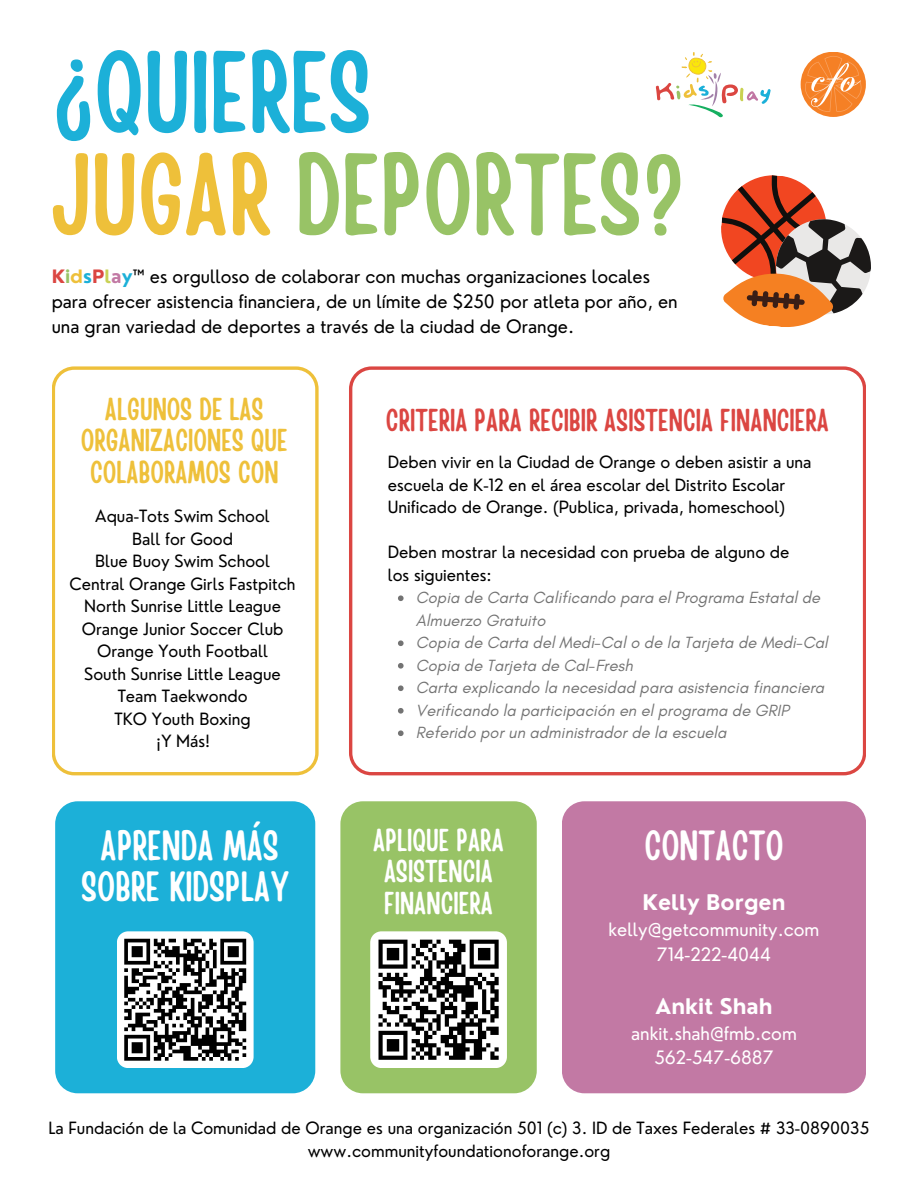
<style>
.page{position:relative;width:918px;height:1188px;background:#fff}
.page>*{position:absolute;margin:0;border:0;box-sizing:border-box;transform-origin:0 0}
.t1{font:114.9px "Handy Casual Condensed";color:#98c366}
.t2{font:114.9px "Handy Casual Condensed";color:#1cb0d8}
.t3{font:42px/41.7px "Handy Casual Condensed";color:#fff;text-align:center}
.t4{font:31.5px/31.5px "Handy Casual Condensed";color:#eec03a;text-align:center}
.t5{font:31.5px "Handy Casual Condensed";color:#db4642}
.t6{font:31.5px/31.5px "Handy Casual Condensed";color:#fff;text-align:center}
.t7{font:700 21px "Nourd";color:#fff}
.t8{font:18px/24.8px "Nourd";color:#000}
.t9{font:18px "Nourd";color:#fff}
.t10{font:16.5px/22.5px "Nourd";color:#000}
.t11{font:italic 16.5px/22.5px "Glacial Indifference";color:#737373}
.s1{color:#eec03a}
.s2{font-weight:700;color:#db4642}
.s3{font-weight:700;color:#98c366}
.s4{font-weight:700;color:#eec03a}
.s5{font-weight:700;color:#1cb0d8}
.s6{font-weight:700;color:#c9d155}
.s7{font-weight:700;color:#c279a4}
</style>
<div class="page">
<div style="left:801px;top:52px;width:65px;height:65px;background:#f58025;border-radius:50%"></div>
<svg style="left:802px;top:56px;width:62px;height:56px"></svg>
<svg style="left:656px;top:52px;width:115px;height:65px"></svg>
<div style="left:55px;top:801px;width:260px;height:292px;background:#1cb0d8;border-radius:22px"></div>
<div style="left:340px;top:801px;width:197px;height:292px;background:#98c366;border-radius:22px"></div>
<div style="left:562px;top:801px;width:304px;height:292px;background:#c279a4;border-radius:22px"></div>
<svg style="left:52px;top:366px;width:266px;height:409px"></svg>
<svg style="left:349px;top:366px;width:517px;height:409px"></svg>
<svg style="left:117px;top:931px;width:137px;height:137px;background:#929494"></svg>
<svg style="left:370px;top:931px;width:137px;height:137px;background:#979897"></svg>
<svg style="left:398px;top:595px;width:6px;height:6px"></svg>
<svg style="left:398px;top:640px;width:6px;height:6px"></svg>
<svg style="left:398px;top:663px;width:6px;height:6px"></svg>
<svg style="left:398px;top:685px;width:6px;height:6px"></svg>
<svg style="left:398px;top:708px;width:6px;height:6px"></svg>
<svg style="left:398px;top:730px;width:6px;height:6px"></svg>
<svg style="left:721px;top:175px;width:150px;height:152px"></svg>
<p class="t2" style="left:52px;top:17px;width:322px">¿QUIERES</p>
<p class="t1" style="left:52px;top:119px;width:632px"><span class="s1">JUGAR</span> DEPORTES?</p>
<p class="t8" style="left:52px;top:264px;width:628px"><span class="s2">K</span><span class="s3">i</span><span class="s4">d</span><span class="s5">s</span><span class="s2">P</span><span class="s6">l</span><span class="s7">a</span><span class="s5">y</span>™ es orgulloso de colaborar con muchas organizaciones locales para ofrecer asistencia financiera, de un límite de $250 por atleta por año, en una gran variedad de deportes a través de la ciudad de Orange.</p>
<p class="t4" style="left:81px;top:392px;width:209px">ALGUNOS DE LAS<br>ORGANIZACIONES QUE<br>COLABORAMOS CON</p>
<p class="t10" style="left:95px;top:505px;width:176px">Aqua-Tots Swim School</p>
<p class="t10" style="left:132px;top:527px;width:102px">Ball for Good</p>
<p class="t10" style="left:95px;top:550px;width:176px">Blue Buoy Swim School</p>
<p class="t10" style="left:70px;top:572px;width:227px">Central Orange Girls Fastpitch</p>
<p class="t10" style="left:84px;top:595px;width:198px">North Sunrise Little League</p>
<p class="t10" style="left:82px;top:617px;width:203px">Orange Junior Soccer Club</p>
<p class="t10" style="left:97px;top:640px;width:172px">Orange Youth Football</p>
<p class="t10" style="left:84px;top:662px;width:198px">South Sunrise Little League</p>
<p class="t10" style="left:118px;top:685px;width:131px">Team Taekwondo</p>
<p class="t10" style="left:115px;top:707px;width:138px">TKO Youth Boxing</p>
<p class="t10" style="left:156px;top:730px;width:56px">¡Y Más!</p>
<p class="t5" style="left:386px;top:399px;width:445px">CRITERIA PARA RECIBIR ASISTENCIA FINANCIERA</p>
<p class="t10" style="left:388px;top:451px;width:425px">Deben vivir en la Ciudad de Orange o deben asistir a una escuela de K-12 en el área escolar del Distrito Escolar<br>Unificado de Orange. (Publica, privada, homeschool)</p>
<p class="t10" style="left:388px;top:541px;width:403px">Deben mostrar la necesidad con prueba de alguno de</p>
<p class="t10" style="left:388px;top:563px;width:106px">los siguientes:</p>
<p class="t11" style="left:416px;top:586px;width:406px">Copia de Carta Calificando para el Programa Estatal de<br>Almuerzo Gratuito</p>
<p class="t11" style="left:416px;top:631px;width:414px">Copia de Carta del Medi-Cal o de la Tarjeta de Medi-Cal</p>
<p class="t11" style="left:416px;top:654px;width:218px">Copia de Tarjeta de Cal-Fresh</p>
<p class="t11" style="left:416px;top:676px;width:410px">Carta explicando la necesidad para asistencia financiera</p>
<p class="t11" style="left:416px;top:699px;width:375px">Verificando la participación en el programa de GRIP</p>
<p class="t11" style="left:416px;top:721px;width:312px">Referido por un administrador de la escuela</p>
<p class="t3" style="left:81px;top:822px;width:209px">APRENDA MÁS<br>SOBRE KIDSPLAY</p>
<p class="t6" style="left:373px;top:822px;width:132px">APLIQUE PARA<br>ASISTENCIA<br>FINANCIERA</p>
<p class="t3" style="left:644px;top:822px;width:141px">CONTACT0</p>
<p class="t7" style="left:643px;top:889px;width:144px">Kelly Borgen</p>
<p class="t9" style="left:608px;top:918px;width:212px">kelly@getcommunity.com</p>
<p class="t9" style="left:657px;top:943px;width:116px">714-222-4044</p>
<p class="t7" style="left:656px;top:993px;width:118px">Ankit Shah</p>
<p class="t9" style="left:631px;top:1022px;width:167px">ankit.shah@fmb.com</p>
<p class="t9" style="left:654px;top:1046px;width:121px">562-547-6887</p>
<p class="t10" style="left:49px;top:1117px;width:822px">La Fundación de la Comunidad de Orange es una organización 501 (c) 3. ID de Taxes Federales # 33-0890035</p>
<p class="t10" style="left:308px;top:1139px;width:304px">www.communityfoundationoforange.org</p>
</div>
